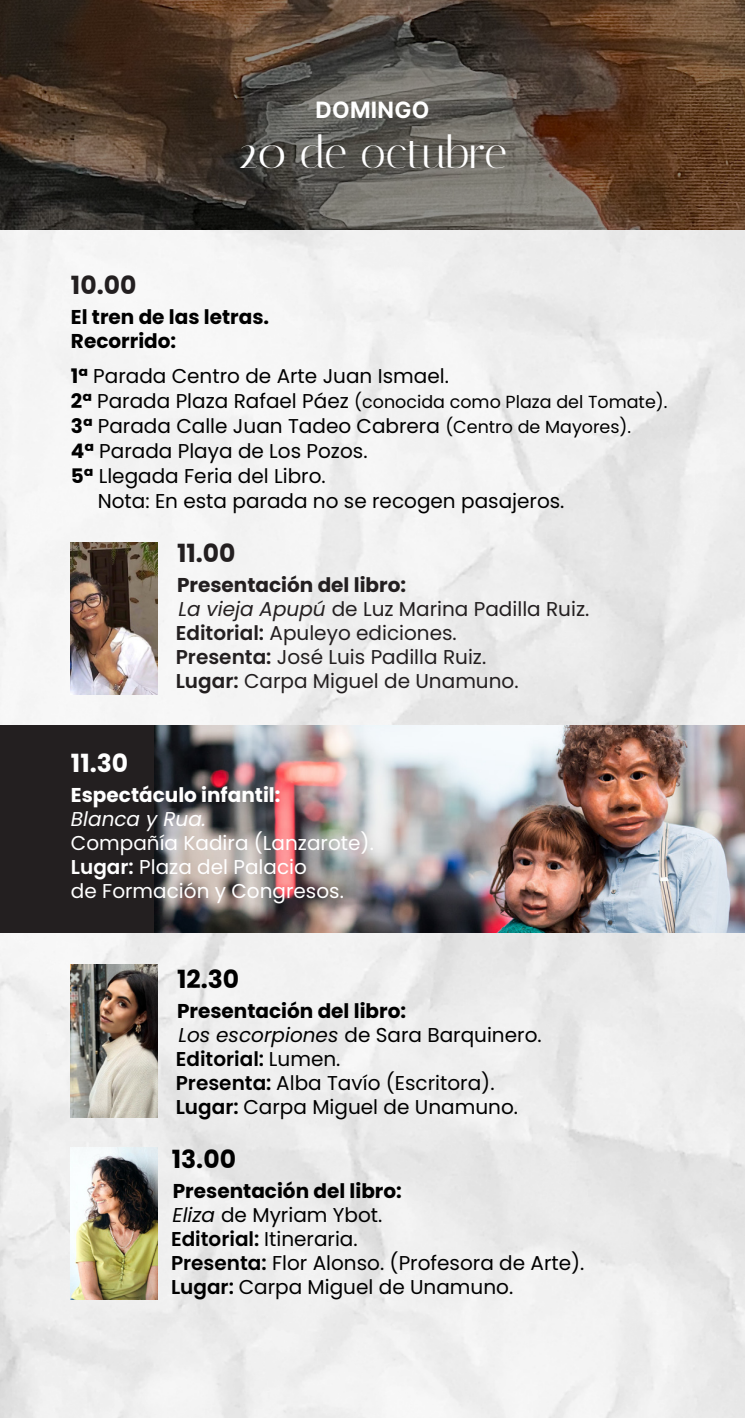
<style>
.page{position:relative;width:745px;height:1418px;background:#fff}
.page>*{position:absolute;margin:0;border:0;box-sizing:border-box;transform-origin:0 0}
.t1{font:45px "Italiana";color:#fff}
.t2{font:700 25px "Poppins";color:#231f20}
.t3{font:700 25px "Poppins";color:#000}
.t4{font:700 25px "Poppins";color:#fff}
.t5{font:22.5px "Inter";letter-spacing:.01em;color:#fff}
.t6{font:20px "Poppins";color:#000}
.t7{font:20px "Poppins";color:#231f20}
.t8{font:700 20px "Poppins";color:#000}
.t9{font:20px "Poppins";color:#fff}
.t10{font:700 20px "Poppins";color:#231f20}
.t11{font:700 20px "Poppins";color:#fff}
.t12{font:600 20px "Poppins";color:#000}
.t13{font:italic 20px "Poppins";color:#fff}
.t14{font:17.5px "Poppins";color:#000}
.s1{font-weight:700}
.s2{font-weight:700;font-size:20px}
.s3{font-size:20px}
.s4{font-size:17.5px}
.s5{font-style:italic}
.s6{font-weight:600}
.s7{font-weight:400}
</style>
<div class="page">
<img style="left:0;top:229px;width:744px;height:1188px">
<div style="left:0;top:725px;width:744px;height:207px;background:#231f20"></div>
<img style="left:154px;top:725px;width:590px;height:207px">
<svg style="left:0;top:0;width:744px;height:229px;background:#524336"></svg>
<img style="left:71px;top:542px;width:86px;height:152px">
<img style="left:71px;top:964px;width:86px;height:152px">
<img style="left:71px;top:1147px;width:86px;height:152px">
<p class="t5" style="left:315px;top:94px;width:115px">DOMINGO</p>
<p class="t1" style="left:238px;top:126px;width:270px">20 de octubre</p>
<p class="t2" style="left:71px;top:270px;width:67px">10.00</p>
<p class="t8" style="left:71px;top:305px;width:199px">El tren de las letras.</p>
<p class="t8" style="left:71px;top:329px;width:107px">Recorrido:</p>
<p class="t6" style="left:71px;top:364px;width:379px"><span class="s1">1ª</span> Parada Centro de Arte Juan Ismael.</p>
<p class="t14" style="left:71px;top:391px;width:597px"><span class="s2">2ª</span> <span class="s3">Parada Plaza Rafael Páez</span> (conocida como Plaza del Tomate).</p>
<p class="t6" style="left:71px;top:414px;width:561px"><span class="s1">3ª</span> Parada Calle Juan Tadeo Cabrera <span class="s4">(Centro de Mayores).</span></p>
<p class="t6" style="left:71px;top:439px;width:298px"><span class="s1">4ª</span> Parada Playa de Los Pozos.</p>
<p class="t6" style="left:71px;top:464px;width:256px"><span class="s1">5ª</span> Llegada Feria del Libro.</p>
<p class="t6" style="left:98px;top:489px;width:468px">Nota: En esta parada no se recogen pasajeros.</p>
<p class="t2" style="left:177px;top:538px;width:60px">11.00</p>
<p class="t10" style="left:177px;top:573px;width:230px">Presentación del libro:</p>
<p class="t7" style="left:178px;top:597px;width:412px"><span class="s5">La vieja Apupú</span> de Luz Marina Padilla Ruiz.</p>
<p class="t7" style="left:176px;top:621px;width:282px"><span class="s6">Editorial:</span> Apuleyo ediciones.</p>
<p class="t7" style="left:176px;top:645px;width:312px"><span class="s6">Presenta:</span> José Luis Padilla Ruiz.</p>
<p class="t7" style="left:176px;top:669px;width:344px"><span class="s6">Lugar:</span> Carpa Miguel de Unamuno.</p>
<p class="t4" style="left:71px;top:748px;width:59px">11.30</p>
<p class="t11" style="left:71px;top:783px;width:211px">Espectáculo infantil:</p>
<p class="t13" style="left:71px;top:807px;width:137px">Blanca y Rua.</p>
<p class="t9" style="left:71px;top:831px;width:304px">Compañía Kadira (Lanzarote).</p>
<p class="t9" style="left:71px;top:855px;width:237px"><span class="s6">Lugar:</span> Plaza del Palacio</p>
<p class="t9" style="left:71px;top:879px;width:274px">de Formación y Congresos.</p>
<p class="t3" style="left:177px;top:964px;width:64px">12.30</p>
<p class="t8" style="left:177px;top:999px;width:230px">Presentación del libro:</p>
<p class="t6" style="left:178px;top:1023px;width:364px"><span class="s5">Los escorpiones</span> de Sara Barquinero.</p>
<p class="t12" style="left:176px;top:1047px;width:166px">Editorial: <span class="s7">Lumen.</span></p>
<p class="t6" style="left:176px;top:1071px;width:320px"><span class="s6">Presenta:</span> Alba Tavío (Escritora).</p>
<p class="t6" style="left:176px;top:1095px;width:343px"><span class="s6">Lugar:</span> Carpa Miguel de Unamuno.</p>
<p class="t3" style="left:172px;top:1144px;width:66px">13.00</p>
<p class="t8" style="left:173px;top:1179px;width:230px">Presentación del libro:</p>
<p class="t6" style="left:172px;top:1203px;width:211px"><span class="s5">Eliza</span> de Myriam Ybot.</p>
<p class="t6" style="left:171px;top:1227px;width:188px"><span class="s6">Editorial:</span> Itineraria.</p>
<p class="t6" style="left:171px;top:1251px;width:414px"><span class="s6">Presenta:</span> Flor Alonso. (Profesora de Arte).</p>
<p class="t6" style="left:171px;top:1275px;width:343px"><span class="s6">Lugar:</span> Carpa Miguel de Unamuno.</p>
</div>
